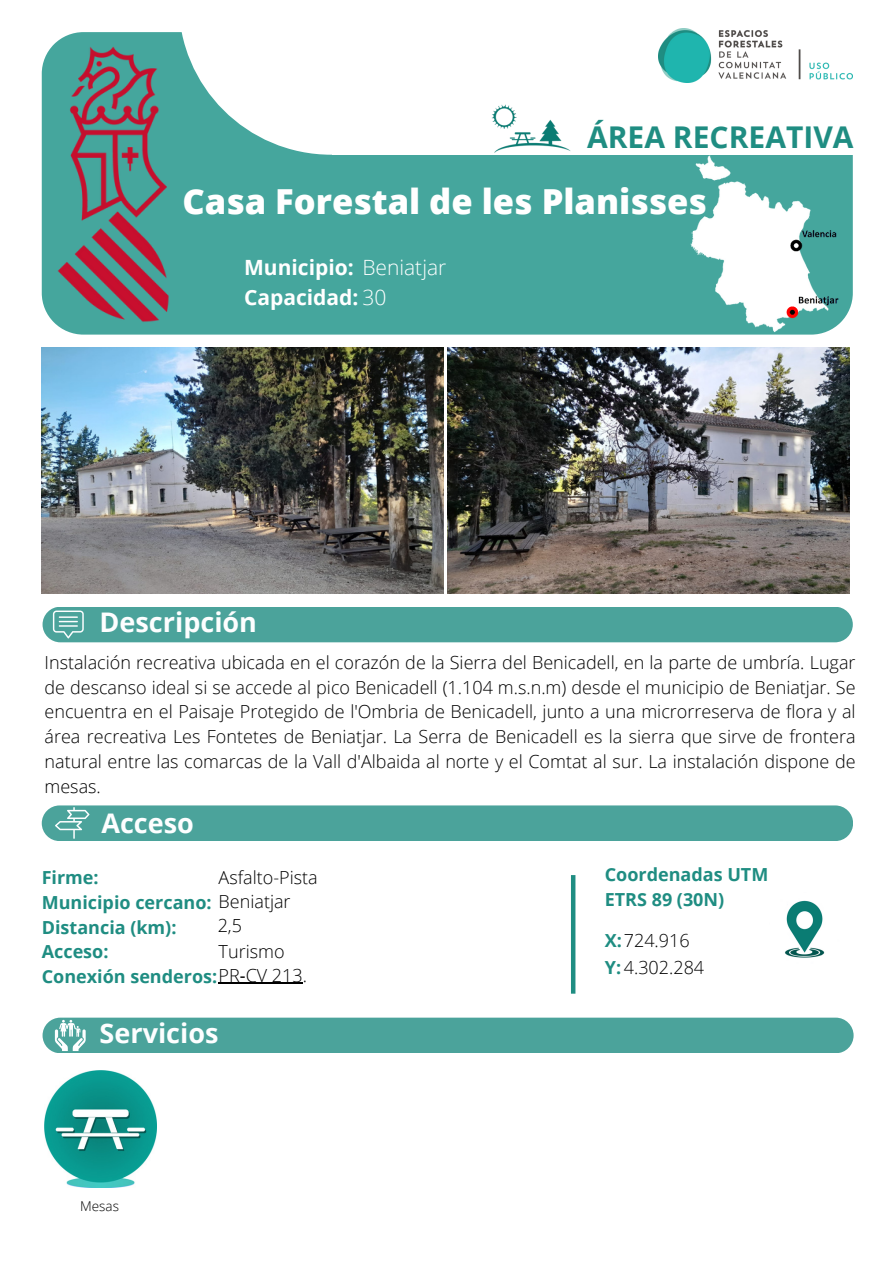
<style>
.page{position:relative;width:894px;height:1264px;background:#fff}
.page>*{position:absolute;margin:0;border:0;box-sizing:border-box;transform-origin:0 0}
.t1{font:800 34.5px "Open Sans";color:#fff}
.t2{font:700 30px "Open Sans";color:#1f8d82}
.t3{font:700 27px "Open Sans";color:#fdfeff}
.t4{font:700 21px "Open Sans";color:#fff}
.t5{font:300 18px/24.8px "Open Sans";color:#000;text-align:justify}
.t6{font:700 18px "Open Sans";color:#1f8d82}
.t7{font:300 13.5px "Open Sans";color:#000}
.s1{font-weight:300;color:#fdffff}
.s2{font-weight:300;color:#000}
.s3{font-family:"Noto Sans";font-weight:400;color:#000}
.s4{font-weight:700;color:#1f8d82}
</style>
<div class="page">
<div style="left:42px;top:32px;width:784px;height:302px;background:#45a69d"></div>
<svg style="left:179px;top:32px;width:153px;height:123px"></svg>
<div style="left:332px;top:0;width:540px;height:155px;background:#fff"></div>
<div style="left:43px;top:606px;width:809px;height:36px;background:#4ba39b;border-radius:18px"></div>
<div style="left:42px;top:805px;width:810px;height:36px;background:#4ba39b;border-radius:18px"></div>
<div style="left:43px;top:1017px;width:810px;height:36px;background:#4ba39b;border-radius:18px"></div>
<div style="left:570px;top:875px;width:5px;height:118px;background:#1f8d82"></div>
<svg style="left:53px;top:610px;width:30px;height:28px"></svg>
<svg style="left:55px;top:807px;width:34px;height:31px"></svg>
<svg style="left:55px;top:1019px;width:30px;height:32px"></svg>
<img style="left:658px;top:28px;width:194px;height:54px">
<img style="left:45px;top:1070px;width:111px;height:117px">
<img style="left:785px;top:900px;width:40px;height:58px">
<img style="left:480px;top:104px;width:103px;height:83px">
<img style="left:668px;top:155px;width:185px;height:177px">
<img style="left:42px;top:348px;width:401px;height:245px">
<img style="left:447px;top:348px;width:402px;height:245px">
<hr style="left:218px;top:982px;width:85px;height:1px;background:#000">
<img style="left:46px;top:32px;width:131px;height:297px">
<p class="t2" style="left:587px;top:115px;width:268px">ÁREA RECREATIVA</p>
<p class="t1" style="left:182px;top:177px;width:526px">Casa Forestal de les Planisses</p>
<p class="t4" style="left:244px;top:253px;width:204px">Municipio: <span class="s1">Beniatjar</span></p>
<p class="t4" style="left:244px;top:282px;width:144px">Capacidad: <span class="s1">30</span></p>
<p class="t3" style="left:100px;top:603px;width:159px">Descripción</p>
<p class="t5" style="left:45px;top:649px;width:812px">Instalación recreativa ubicada en el corazón de la Sierra del Benicadell, en la parte de umbría. Lugar de descanso ideal si se accede al pico Benicadell (1.104 m.s.n.m) desde el municipio de Beniatjar. Se encuentra en el Paisaje Protegido de l'Ombria de Benicadell, junto a una microrreserva de flora y al área recreativa Les Fontetes de Beniatjar. La Serra de Benicadell es la sierra que sirve de frontera natural entre las comarcas de la Vall d'Albaida al norte y el Comtat al sur. La instalación dispone de mesas.</p>
<p class="t3" style="left:101px;top:803px;width:94px">Acceso</p>
<p class="t5" style="left:218px;top:864px;width:100px">Asfalto-Pista</p>
<p class="t6" style="left:42px;top:864px;width:58px">Firme:</p>
<p class="t6" style="left:42px;top:889px;width:250px">Municipio cercano: <span class="s2">Beniatjar</span></p>
<p class="t6" style="left:42px;top:914px;width:136px">Distancia (km):</p>
<p class="t6" style="left:42px;top:939px;width:68px">Acceso:</p>
<p class="t6" style="left:42px;top:963px;width:267px">Conexión senderos:<span class="s2">PR</span><span class="s3">‐</span><span class="s2">CV 213.</span></p>
<p class="t5" style="left:217px;top:913px;width:26px">2,5</p>
<p class="t5" style="left:218px;top:938px;width:67px">Turismo</p>
<p class="t3" style="left:100px;top:1014px;width:120px">Servicios</p>
<p class="t7" style="left:80px;top:1196px;width:40px">Mesas</p>
<p class="t6" style="left:604px;top:861px;width:165px">Coordenadas UTM</p>
<p class="t6" style="left:604px;top:886px;width:121px">ETRS 89 (30N)</p>
<p class="t5" style="left:604px;top:927px;width:86px"><span class="s4">X:</span>724.916</p>
<p class="t5" style="left:604px;top:954px;width:101px"><span class="s4">Y:</span>4.302.284</p>
</div>
